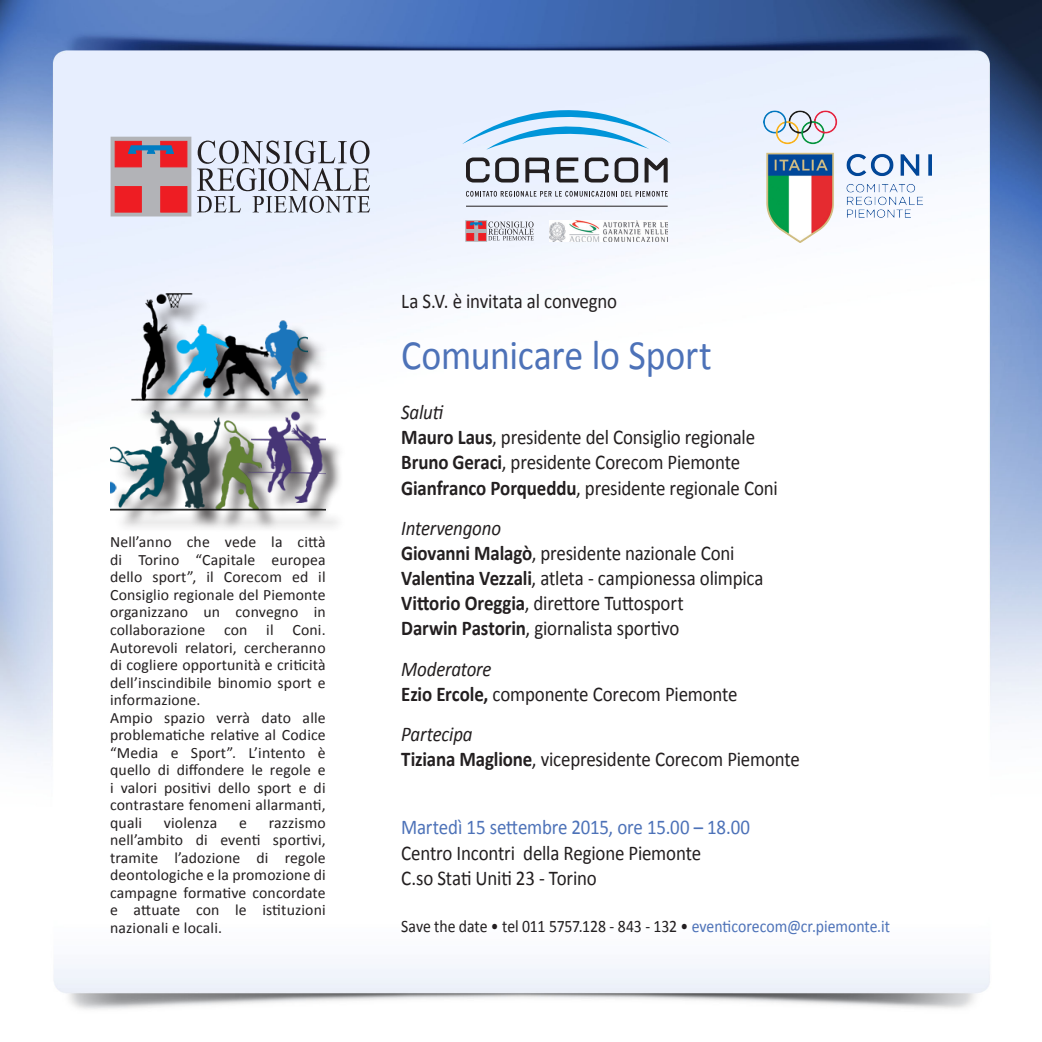
<style>
.page{position:relative;width:1042px;height:1042px;background:#fff}
.page>*{position:absolute;margin:0;border:0;box-sizing:border-box;transform-origin:0 0}
.t1{font:42px "Calibri";letter-spacing:-.005em;color:#4d72b8;scale:.9 1}
.t2{font:21px "Calibri";letter-spacing:-.01em;color:#231f20;scale:.9 1}
.t3{font:italic 21px "Calibri";letter-spacing:-.01em;color:#231f20;scale:.9 1}
.t4{font:21px "Calibri";letter-spacing:-.01em;color:#4d72b8;scale:.9 1}
.t5{font:17.5px "Calibri";letter-spacing:-.005em;color:#231f20;scale:.9 1}
.t6{font:15.75px/17.5px "Calibri";letter-spacing:.01em;color:#231f20;text-align:justify}
.s1{font-weight:700}
.s2{color:#4d72b8}
</style>
<div class="page">
<img style="left:0;top:0;width:1042px;height:1010px">
<div style="left:111px;top:137px;width:80px;height:79px;background:#b2b3b7"></div>
<div style="left:160px;top:186px;width:27px;height:27px;background:#ee1d23;border:1px solid #ee1d23"></div>
<div style="left:115px;top:186px;width:27px;height:27px;background:#ee1d23;border:1px solid #ee1d23"></div>
<div style="left:115px;top:141px;width:27px;height:26px;background:#ee1d23"></div>
<div style="left:160px;top:141px;width:27px;height:26px;background:#ee1d23"></div>
<svg style="left:128px;top:145px;width:46px;height:9px"></svg>
<svg style="left:197px;top:141px;width:173px;height:72px;background:#bbc0cc"></svg>
<svg style="left:462px;top:110px;width:209px;height:40px;background:#b6dcf6"></svg>
<svg style="left:466px;top:191px;width:202px;height:6px"></svg>
<svg style="left:465px;top:157px;width:54px;height:26px"></svg>
<svg style="left:525px;top:156px;width:25px;height:27px"></svg>
<svg style="left:556px;top:156px;width:112px;height:27px;background:#a3a6af"></svg>
<hr style="left:466px;top:206px;width:202px;height:1px;background:#231f20">
<img style="left:549px;top:220px;width:119px;height:21px">
<svg style="left:465px;top:220px;width:22px;height:21px"></svg>
<div style="left:479px;top:233px;width:7px;height:7px;background:#ee1d23"></div>
<div style="left:467px;top:233px;width:7px;height:7px;background:#ee1d23"></div>
<svg style="left:467px;top:222px;width:7px;height:6px"></svg>
<svg style="left:479px;top:222px;width:7px;height:6px"></svg>
<svg style="left:470px;top:222px;width:12px;height:3px"></svg>
<svg style="left:488px;top:221px;width:46px;height:19px"></svg>
<img style="left:763px;top:110px;width:169px;height:133px">
<div style="left:113px;top:296px;width:233px;height:236px;background:#231f20;opacity:.75"></div>
<img style="left:128px;top:292px;width:180px;height:104px">
<img style="left:110px;top:396px;width:216px;height:118px">
<p class="t6" style="left:110px;top:533px;width:217px">Nell’anno che vede la città di Torino “Capitale europea dello sport”, il Corecom ed il Consiglio regionale del Piemonte organizzano un convegno in collaborazione con il Coni.<br>Autorevoli relatori, cercheranno di cogliere opportunità e criticità dell’inscindibile binomio sport e informazione.</p>
<p class="t6" style="left:110px;top:708px;width:217px">Ampio spazio verrà dato alle problematiche relative al Codice “Media e Sport”. L’intento è quello di diffondere le regole e i valori positivi dello sport e di contrastare fenomeni allarmanti, quali</p>
<p class="t6" style="left:164px;top:813px;width:55px">violenza</p>
<p class="t6" style="left:239px;top:813px;width:9px">e</p>
<p class="t6" style="left:110px;top:813px;width:217px;text-indent:159px">razzismo nell’ambito di eventi sportivi, tramite l’adozione di regole deontologiche e la promozione di campagne formative concordate e attuate con le istituzioni nazionali e locali.</p>
<p class="t2" style="left:401px;top:287px;width:241px">La S.V. è invitata al convegno</p>
<p class="t1" style="left:401px;top:328px;width:346px">Comunicare lo Sport</p>
<p class="t3" style="left:401px;top:398px;width:48px">Saluti</p>
<p class="t2" style="left:401px;top:424px;width:395px"><span class="s1">Mauro Laus</span>, presidente del Consiglio regionale</p>
<p class="t2" style="left:401px;top:449px;width:378px"><span class="s1">Bruno Geraci</span>, presidente Corecom Piemonte</p>
<p class="t2" style="left:401px;top:474px;width:420px"><span class="s1">Gianfranco Porqueddu</span>, presidente regionale Coni</p>
<p class="t3" style="left:401px;top:513px;width:112px">Intervengono</p>
<p class="t2" style="left:401px;top:539px;width:372px"><span class="s1">Giovanni Malagò</span>, presidente nazionale Coni</p>
<p class="t2" style="left:401px;top:565px;width:404px"><span class="s1">Valentina Vezzali</span>, atleta - campionessa olimpica</p>
<p class="t2" style="left:401px;top:590px;width:315px"><span class="s1">Vittorio Oreggia</span>, direttore Tuttosport</p>
<p class="t2" style="left:401px;top:615px;width:310px"><span class="s1">Darwin Pastorin</span>, giornalista sportivo</p>
<p class="t3" style="left:401px;top:654px;width:102px">Moderatore</p>
<p class="t2" style="left:401px;top:680px;width:375px"><span class="s1">Ezio Ercole,</span> componente Corecom Piemonte</p>
<p class="t3" style="left:401px;top:719px;width:81px">Partecipa</p>
<p class="t2" style="left:401px;top:746px;width:444px"><span class="s1">Tiziana Maglione</span>, vicepresidente Corecom Piemonte</p>
<p class="t4" style="left:401px;top:814px;width:389px">Martedì 15 settembre 2015, ore 15.00 – 18.00</p>
<p class="t2" style="left:401px;top:839px;width:335px">Centro Incontri della Regione Piemonte</p>
<p class="t2" style="left:401px;top:864px;width:219px">C.so Stati Uniti 23 - Torino</p>
<p class="t5" style="left:401px;top:915px;width:544px">Save the date • tel 011 5757.128 - 843 - 132 • <span class="s2">eventicorecom@cr.piemonte.it</span></p>
</div>
